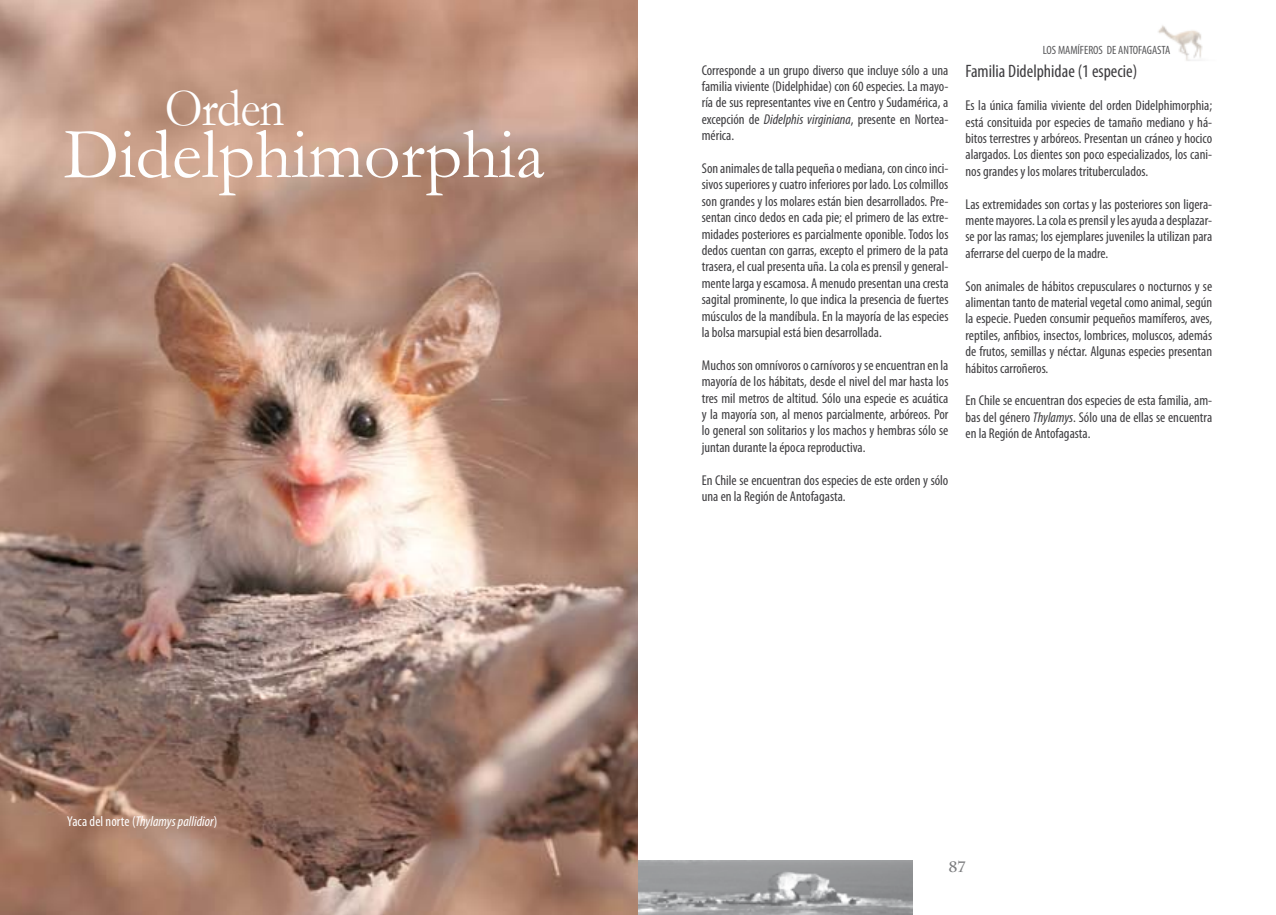
<style>
.page{position:relative;width:1276px;height:915px;background:#fff}
.page>*{position:absolute;margin:0;border:0;box-sizing:border-box;transform-origin:0 0}
.t1{font:72px "Garamond";color:#fff}
.t2{font:54px "Garamond";letter-spacing:-.02em;color:#fff;scale:.9 1}
.t3{font:condensed 18px "Myriad Pro";color:#3e3d40}
.t4{font:700 15px "Charlemagne Std";color:#7b7c7e}
.t5{font:condensed 14.25px/16.4px "Myriad Pro";color:#3e3d40;text-align:justify}
.t6{font:italic condensed 14.25px "Myriad Pro";letter-spacing:.005em;color:#fff}
.t7{font:condensed 12px "Myriad Pro";color:#58585a}
.s1{font-style:normal}
.s2{font-style:italic}
</style>
<div class="page">
<img style="left:1158px;top:25px;width:45px;height:36px">
<img style="left:638px;top:860px;width:275px;height:54px">
<img style="left:0;top:0;width:638px;height:914px">
<h2 class="t2" style="left:165px;top:75px;width:134px">Orden</h2>
<h1 class="t1" style="left:64px;top:111px;width:482px">Didelphimorphia</h1>
<p class="t6" style="left:67px;top:812px;width:152px"><span class="s1">Yaca del norte (</span>Thylamys pallidior<span class="s1">)</span></p>
<p class="t5" style="left:702px;top:61px;width:248px">Corresponde a un grupo diverso que incluye sólo a una familia viviente (Didelphidae) con 60 especies. La mayo&shy;ría de sus representantes vive en Centro y Sudamérica, a excepción de <span class="s2">Didelphis virginiana</span>, presente en Nortea&shy;mérica.</p>
<p class="t5" style="left:702px;top:160px;width:248px">Son animales de talla pequeña o mediana, con cinco inci&shy;sivos superiores y cuatro inferiores por lado. Los colmillos son grandes y los molares están bien desarrollados. Pre&shy;sentan cinco dedos en cada pie; el primero de las extre&shy;midades posteriores es parcialmente oponible. Todos los dedos cuentan con garras, excepto el primero de la pata trasera, el cual presenta uña. La cola es prensil y general&shy;mente larga y escamosa. A menudo presentan una cresta sagital prominente, lo que indica la presencia de fuertes músculos de la mandíbula. En la mayoría de las especies la bolsa marsupial está bien desarrollada.</p>
<p class="t5" style="left:702px;top:356px;width:248px">Muchos son omnívoros o carnívoros y se encuentran en la mayoría de los hábitats, desde el nivel del mar hasta los tres mil metros de altitud. Sólo una especie es acuática y la mayoría son, al menos parcialmente, arbóreos. Por lo general son solitarios y los machos y hembras sólo se juntan durante la época reproductiva.</p>
<p class="t5" style="left:702px;top:471px;width:248px">En Chile se encuentran dos especies de este orden y sólo una en la Región de Antofagasta.</p>
<p class="t7" style="left:1043px;top:43px;width:129px">LOS MAMÍFEROS DE ANTOFAGASTA</p>
<p class="t3" style="left:965px;top:60px;width:173px">Familia Didelphidae (1 especie)</p>
<p class="t5" style="left:965px;top:97px;width:248px">Es la única familia viviente del orden Didelphimorphia; está consituida por especies de tamaño mediano y há&shy;bitos terrestres y arbóreos. Presentan un cráneo y hocico alargados. Los dientes son poco especializados, los cani&shy;nos grandes y los molares trituberculados.</p>
<p class="t5" style="left:965px;top:195px;width:248px">Las extremidades son cortas y las posteriores son ligera&shy;mente mayores. La cola es prensil y les ayuda a desplazar&shy;se por las ramas; los ejemplares juveniles la utilizan para aferrarse del cuerpo de la madre.</p>
<p class="t5" style="left:965px;top:277px;width:248px">Son animales de hábitos crepusculares o nocturnos y se alimentan tanto de material vegetal como animal, según la especie. Pueden consumir pequeños mamíferos, aves, reptiles, anfibios, insectos, lombrices, moluscos, además de frutos, semillas y néctar. Algunas especies presentan hábitos carroñeros.</p>
<p class="t5" style="left:965px;top:392px;width:248px">En Chile se encuentran dos especies de esta familia, am&shy;bas del género <span class="s2">Thylamys</span>. Sólo una de ellas se encuentra en la Región de Antofagasta.</p>
<p class="t4" style="left:948px;top:857px;width:19px">87</p>
</div>
